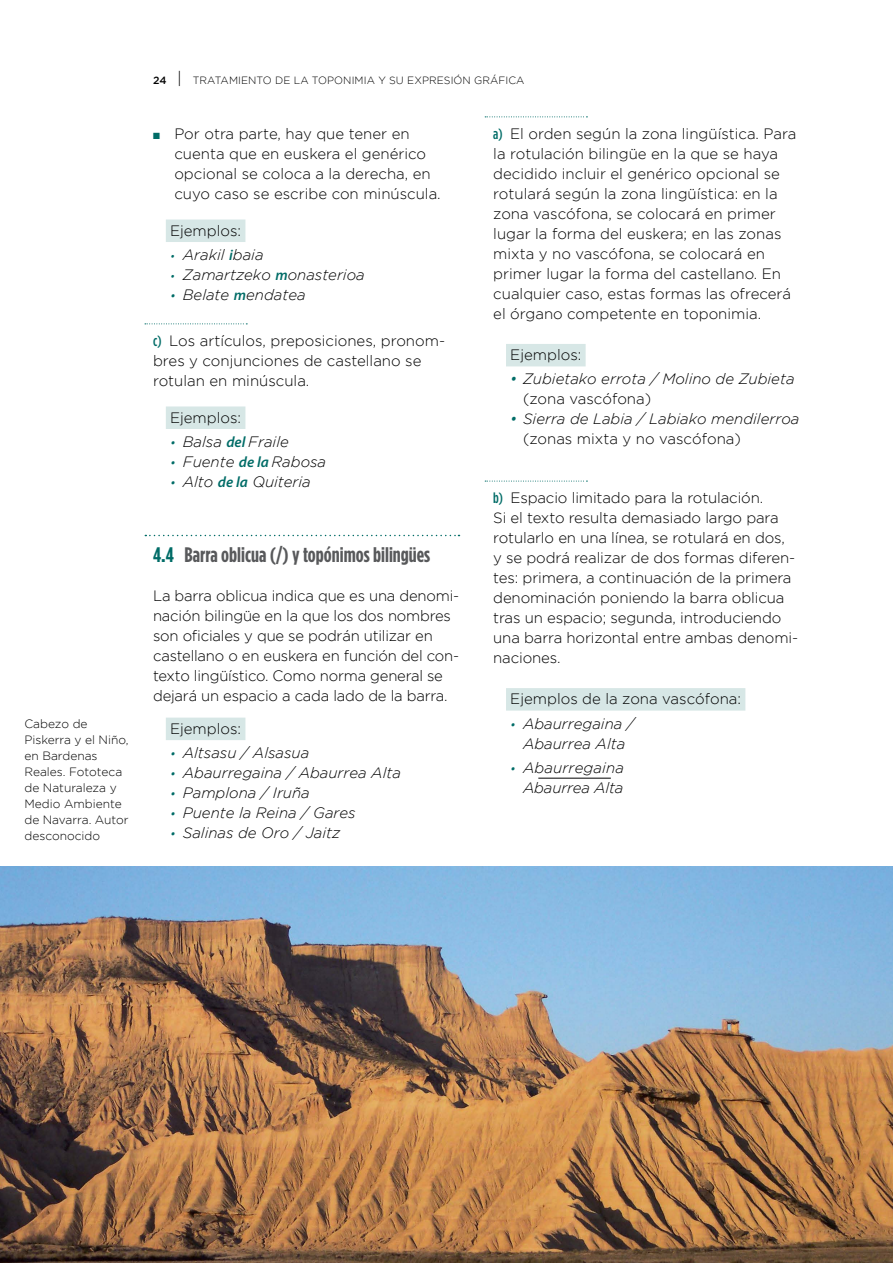
<style>
.page{position:relative;width:893px;height:1263px;background:#fff}
.page>*{position:absolute;margin:0;border:0;box-sizing:border-box;transform-origin:0 0}
.t1{font:700 21px "Gotham Condensed";color:#58595b}
.t2{font:300 15px/20.1px "Gotham";letter-spacing:-.01em;color:#000}
.t3{font:italic 300 15px/20.1px "Gotham";color:#000}
.t4{font:300 12px/16px "Gotham";color:#000}
.t5{font:300 10.5px "Gotham";color:#000}
.s1{font-weight:500}
.s2{font-size:16.5px}
.s3{color:#006c67}
.s4{font-size:10.5px;color:#006c67}
.s5{font-family:"Myriad Pro";font-weight:600;color:#006c67}
.s6{font-size:12px;color:#006c67}
.s7{font-family:"Gotham Condensed";font-weight:500;color:#006c67}
.s8{font-style:normal}
</style>
<div class="page">
<div style="left:166px;top:219px;width:79px;height:23px;background:#d7e7e6"></div>
<svg style="left:145px;top:323px;width:102px;height:1px"></svg>
<div style="left:166px;top:406px;width:79px;height:23px;background:#d7e7e6"></div>
<svg style="left:145px;top:535px;width:314px;height:1px"></svg>
<div style="left:166px;top:718px;width:79px;height:22px;background:#d7e7e6"></div>
<svg style="left:485px;top:116px;width:102px;height:1px"></svg>
<div style="left:506px;top:344px;width:80px;height:22px;background:#d7e7e6"></div>
<svg style="left:485px;top:481px;width:102px;height:1px"></svg>
<div style="left:506px;top:688px;width:239px;height:23px;background:#d7e7e6"></div>
<img style="left:0;top:866px;width:893px;height:397px">
<hr style="left:538px;top:778px;width:73px;height:1px;background:#000">
<p class="t4" style="left:24px;top:715px;width:106px">Cabezo de<br>Piskerra y el Niño, en Bardenas<br>Reales. Fototeca de Naturaleza y<br>Medio Ambiente de Navarra. Autor desconocido</p>
<p class="t5" style="left:153px;top:75px;width:55px"><span class="s1">24</span> <span class="s2">|</span> Tratamiento</p>
<p class="t5" style="left:275px;top:75px;width:45px">delatoponimia</p>
<p class="t5" style="left:378px;top:75px;width:51px">y su expresi</p>
<p class="t5" style="left:454px;top:75px;width:29px">ón gráfica</p>
<p class="t2" style="left:174px;top:123px;width:268px;text-indent:-21px"><span class="s3">■</span> Por otra parte, hay que tener en cuenta que en euskera el genérico opcional se coloca a la derecha, en cuyo caso se escribe con minúscula.</p>
<p class="t2" style="left:170px;top:220px;width:73px">Ejemplos:</p>
<p class="t3" style="left:170px;top:245px;width:95px"><span class="s4">•</span> Arakil <span class="s5">i</span>baia</p>
<p class="t3" style="left:170px;top:265px;width:196px"><span class="s4">•</span> Zamartzeko <span class="s5">m</span>onasterioa</p>
<p class="t3" style="left:170px;top:285px;width:137px"><span class="s6">•</span> Belate <span class="s5">m</span>endatea</p>
<p class="t2" style="left:153px;top:330px;width:294px"><span class="s7">c)</span> Los artículos, preposiciones, pronom&shy;bres y conjunciones de castellano se rotulan en minúscula.</p>
<p class="t2" style="left:170px;top:407px;width:73px">Ejemplos:</p>
<p class="t3" style="left:170px;top:432px;width:120px"><span class="s6">•</span> Balsa <span class="s5">del</span> Fraile</p>
<p class="t3" style="left:170px;top:452px;width:158px"><span class="s6">•</span> Fuente <span class="s5">de la</span> Rabosa</p>
<p class="t3" style="left:170px;top:472px;width:142px"><span class="s6">•</span> Alto <span class="s5">de la</span> Quiteria</p>
<h1 class="t1" style="left:153px;top:543px;width:279px"><span class="s3">4.4</span> Barra oblicua (/) y topónimos bilingües</h1>
<p class="t2" style="left:153px;top:585px;width:308px">La barra oblicua indica que es una denomi&shy;nación bilingüe en la que los dos nombres son oficiales y que se podrán utilizar en castellano o en euskera en función del con&shy;texto lingüístico. Como norma general se dejará un espacio a cada lado de la barra.</p>
<p class="t2" style="left:170px;top:718px;width:73px">Ejemplos:</p>
<p class="t3" style="left:170px;top:743px;width:141px"><span class="s6">•</span> Altsasu / Alsasua</p>
<p class="t3" style="left:170px;top:763px;width:232px"><span class="s6">•</span> Abaurregaina / Abaurrea Alta</p>
<p class="t3" style="left:170px;top:783px;width:141px"><span class="s6">•</span> Pamplona / Iruña</p>
<p class="t3" style="left:170px;top:803px;width:187px"><span class="s6">•</span> Puente la Reina / Gares</p>
<p class="t3" style="left:170px;top:823px;width:172px"><span class="s6">•</span> Salinas de Oro / Jaitz</p>
<p class="t2" style="left:493px;top:123px;width:304px"><span class="s7">a)</span> El orden según la zona lingüística. Para la rotulación bilingüe en la que se haya decidido incluir el genérico opcional se rotulará según la zona lingüística: en la zona vascófona, se colocará en primer lugar la forma del euskera; en las zonas mixta y no vascófona, se colocará en primer lugar la forma del castellano. En cualquier caso, estas formas las ofrecerá el órgano competente en toponimia.</p>
<p class="t2" style="left:510px;top:344px;width:73px">Ejemplos:</p>
<p class="t3" style="left:523px;top:369px;width:273px;text-indent:-13px"><span class="s3">•</span> Zubietako errota / Molino de Zubieta <span class="s8">(zona vascófona)</span></p>
<p class="t3" style="left:523px;top:409px;width:278px;text-indent:-13px"><span class="s3">•</span> Sierra de Labia / Labiako mendilerroa <span class="s8">(zonas mixta y no vascófona)</span></p>
<p class="t2" style="left:493px;top:487px;width:306px"><span class="s7">b)</span> Espacio limitado para la rotulación.<br>Si el texto resulta demasiado largo para rotularlo en una línea, se rotulará en dos,<br>y se podrá realizar de dos formas diferen&shy;tes: primera, a continuación de la primera denominación poniendo la barra oblicua tras un espacio; segunda, introduciendo una barra horizontal entre ambas denomi&shy;naciones.</p>
<p class="t2" style="left:510px;top:689px;width:232px">Ejemplos de la zona vascófona:</p>
<p class="t3" style="left:510px;top:713px;width:126px;text-align:center"><span class="s6">•</span> Abaurregaina /<br>Abaurrea Alta</p>
<p class="t3" style="left:510px;top:757px;width:115px;text-align:right"><span class="s6">•</span> Abaurregaina<br>Abaurrea Alta</p>
</div>
